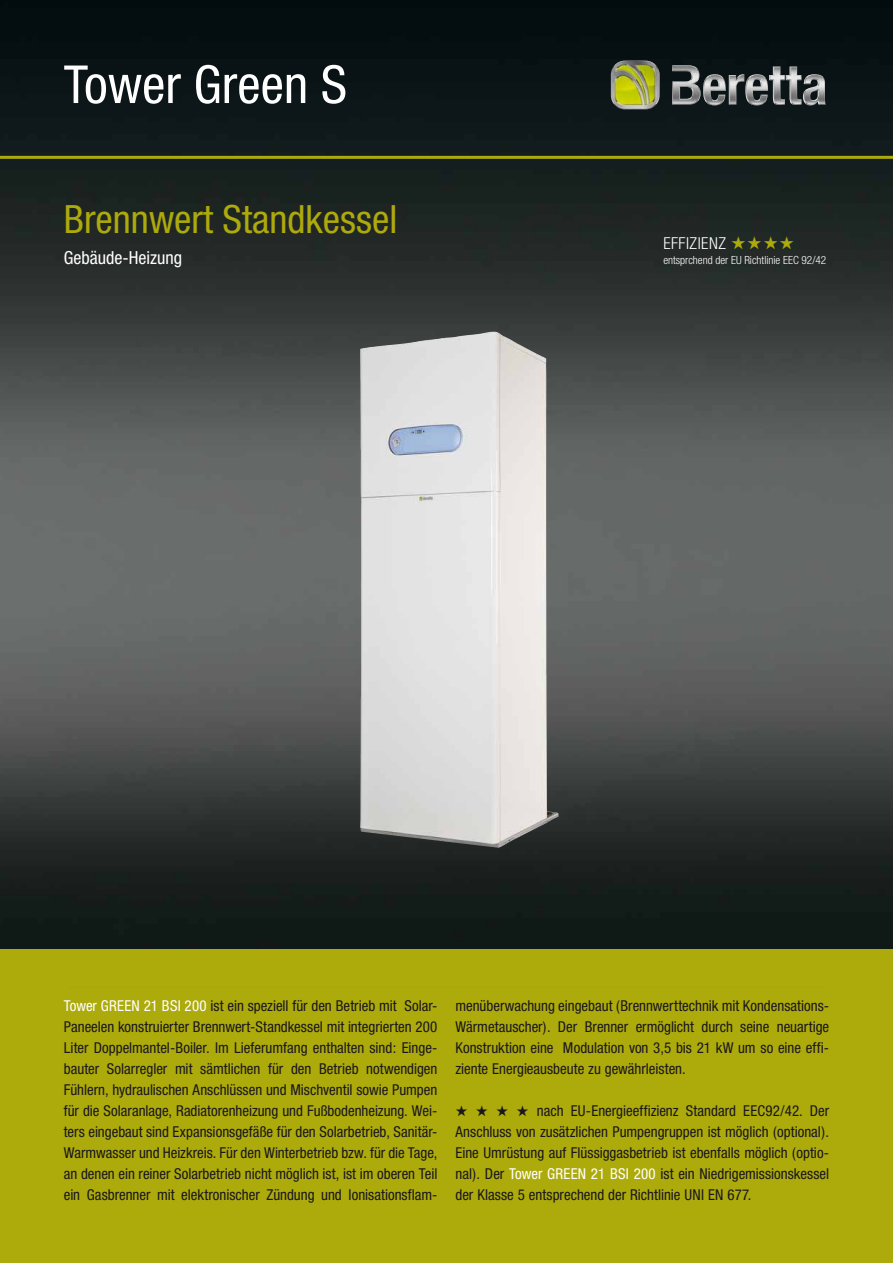
<style>
.page{position:relative;width:893px;height:1263px;background:#adaa0c}
.page>*{position:absolute;margin:0;border:0;box-sizing:border-box;transform-origin:0 0}
.t1{font:condensed 52.5px "Helvetica Neue";color:#fff}
.t2{font:condensed 39px "Helvetica Neue";color:#adaa0c}
.t3{font:condensed 18px "Helvetica Neue";color:#fff}
.t4{font:300 condensed 16.5px "Helvetica Neue";letter-spacing:.03em;color:#fff}
.t5{font:condensed 15px/21px "Helvetica Neue";color:#1a171c;text-align:justify}
.t6{font:300 condensed 11.25px "Helvetica Neue";color:#fff}
.s1{color:#adaa0c}
.s2{color:#fff}
</style>
<div class="page">
<img style="left:0;top:0;width:893px;height:948px">
<img style="left:611px;top:61px;width:215px;height:48px">
<hr style="left:0;top:156px;width:893px;height:3px;background:#adaa0c">
<hr style="left:68px;top:986px;width:757px;height:2px;background:#acaa00">
<img style="left:359px;top:331px;width:200px;height:517px">
<h1 class="t1" style="left:64px;top:54px;width:285px">Tower Green S</h1>
<h2 class="t2" style="left:64px;top:196px;width:335px">Brennwert Standkessel</h2>
<p class="t3" style="left:64px;top:247px;width:120px">Gebäude-Heizung</p>
<p class="t4" style="left:663px;top:234px;width:132px">EFFIZIENZ <span class="s1">★★</span> <span class="s1">★</span> <span class="s1">★</span></p>
<p class="t6" style="left:663px;top:254px;width:164px">entsprchend der EU Richtlinie EEC 92/42</p>
<p class="t5" style="left:64px;top:995px;width:375px"><span class="s2">Tower GREEN 21 BSI 200</span> ist ein speziell für den Betrieb mit Solar-Paneelen konstruierter Brennwert-Standkessel mit integrierten 200<br>Liter Doppelmantel-Boiler. Im Lieferumfang enthalten sind: Einge&shy;bauter Solarregler mit sämtlichen für den Betrieb notwendigen Fühlern, hydraulischen Anschlüssen und Mischventil sowie Pumpen für die Solaranlage, Radiatorenheizung und Fußbodenheizung. Wei&shy;ters eingebaut sind Expansionsgefäße für den Solarbetrieb, Sanitär-Warmwasser und Heizkreis. Für den Winterbetrieb bzw. für die Tage, an denen ein reiner Solarbetrieb nicht möglich ist, ist im oberen Teil ein Gasbrenner mit elektronischer Zündung und Ionisationsflam-</p>
<p class="t5" style="left:455px;top:995px;width:375px">menüberwachung eingebaut (Brennwerttechnik mit Kondensations-Wärmetauscher). Der Brenner ermöglicht durch seine neuartige Konstruktion eine Modulation von 3,5 bis 21 kW um so eine effi&shy;ziente Energieausbeute zu gewährleisten.</p>
<p class="t5" style="left:455px;top:1100px;width:375px">★ ★ ★ ★ nach EU-Energieeffizienz Standard EEC92/42. Der Anschluss von zusätzlichen Pumpengruppen ist möglich (optional).<br>Eine Umrüstung auf Flüssiggasbetrieb ist ebenfalls möglich (optio&shy;nal). Der <span class="s2">Tower GREEN 21 BSI 200</span> ist ein Niedrigemissionskessel der Klasse 5 entsprechend der Richtlinie UNI EN 677.</p>
</div>
